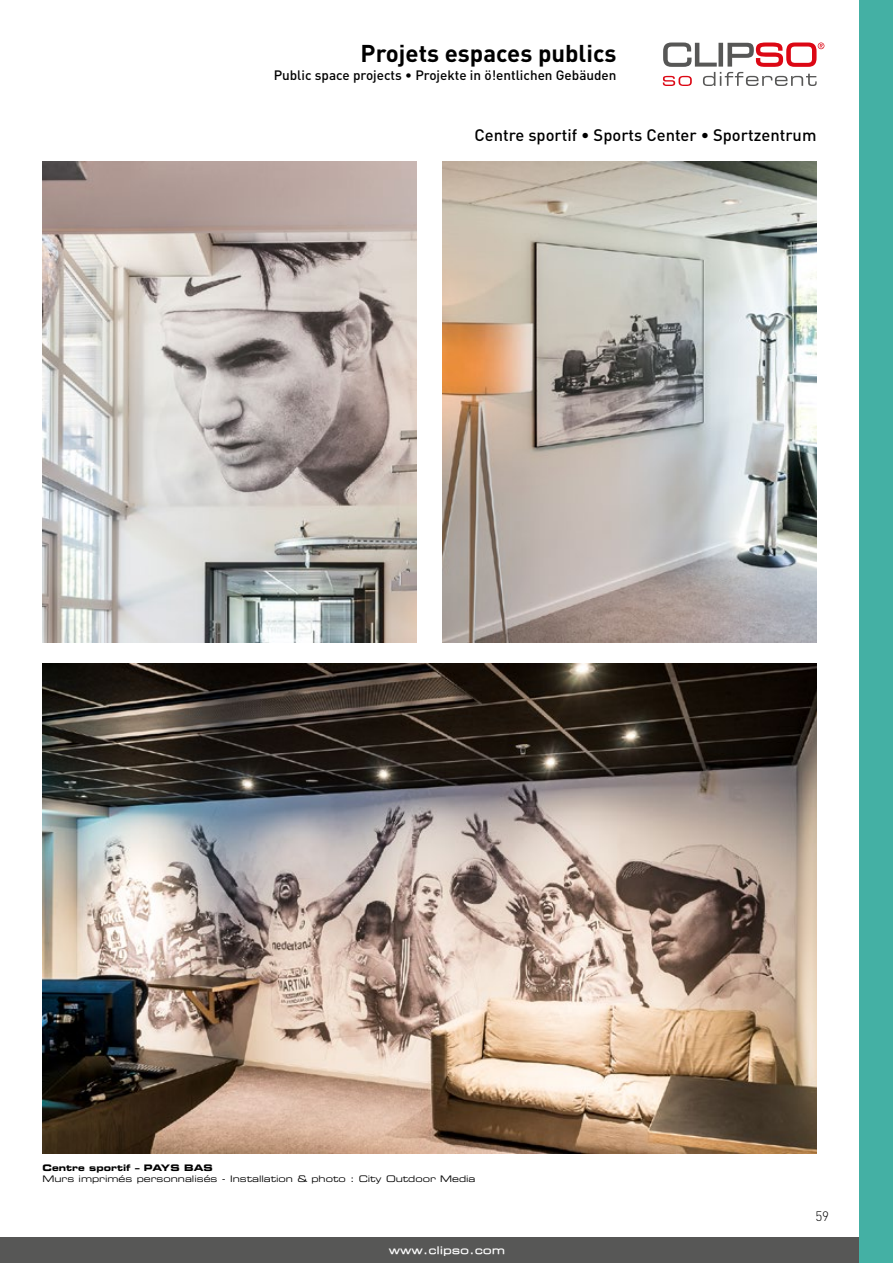
<style>
.page{position:relative;width:893px;height:1263px;background:#fff}
.page>*{position:absolute;margin:0;border:0;box-sizing:border-box;transform-origin:0 0}
.t1{font:700 24px "DIN";color:#000}
.t2{font:500 16.5px "DIN";color:#000}
.t3{font:500 13.5px "DIN";color:#000}
.t4{font:300 13.5px "DIN";color:#000}
.t5{font:10.35px "Eurostile Ext Two Med AF";letter-spacing:.05em;color:#fff}
.t6{font:9px "Eurostile Extended Two";color:#000}
.t7{font:9px "Eurostile Bold Extended Two";color:#000}
</style>
<div class="page">
<hr style="left:0;top:0;width:1px;height:1243px;background:#dadada">
<div style="left:0;top:1237px;width:893px;height:26px;background:#575756"></div>
<div style="left:859px;top:0;width:34px;height:1263px;background:#44b0a4"></div>
<svg style="left:663px;top:43px;width:161px;height:43px"></svg>
<img style="left:42px;top:162px;width:375px;height:481px">
<img style="left:442px;top:162px;width:374px;height:481px">
<img style="left:43px;top:663px;width:773px;height:490px">
<h1 class="t1" style="left:361px;top:38px;width:257px">Projets espaces publics</h1>
<h3 class="t3" style="left:274px;top:67px;width:344px">Public space projects • Projekte in ö!entlichen Gebäuden</h3>
<h2 class="t2" style="left:475px;top:125px;width:343px">Centre sportif • Sports Center • Sportzentrum</h2>
<p class="t7" style="left:43px;top:1162px;width:172px">Centre sportif – PAYS BAS</p>
<p class="t6" style="left:43px;top:1173px;width:434px">Murs imprimés personnalisés - Installation &amp; photo : City Outdoor Media</p>
<p class="t5" style="left:389px;top:1243px;width:117px">www.clipso.com</p>
<h3 class="t4" style="left:815px;top:1207px;width:15px">59</h3>
</div>
